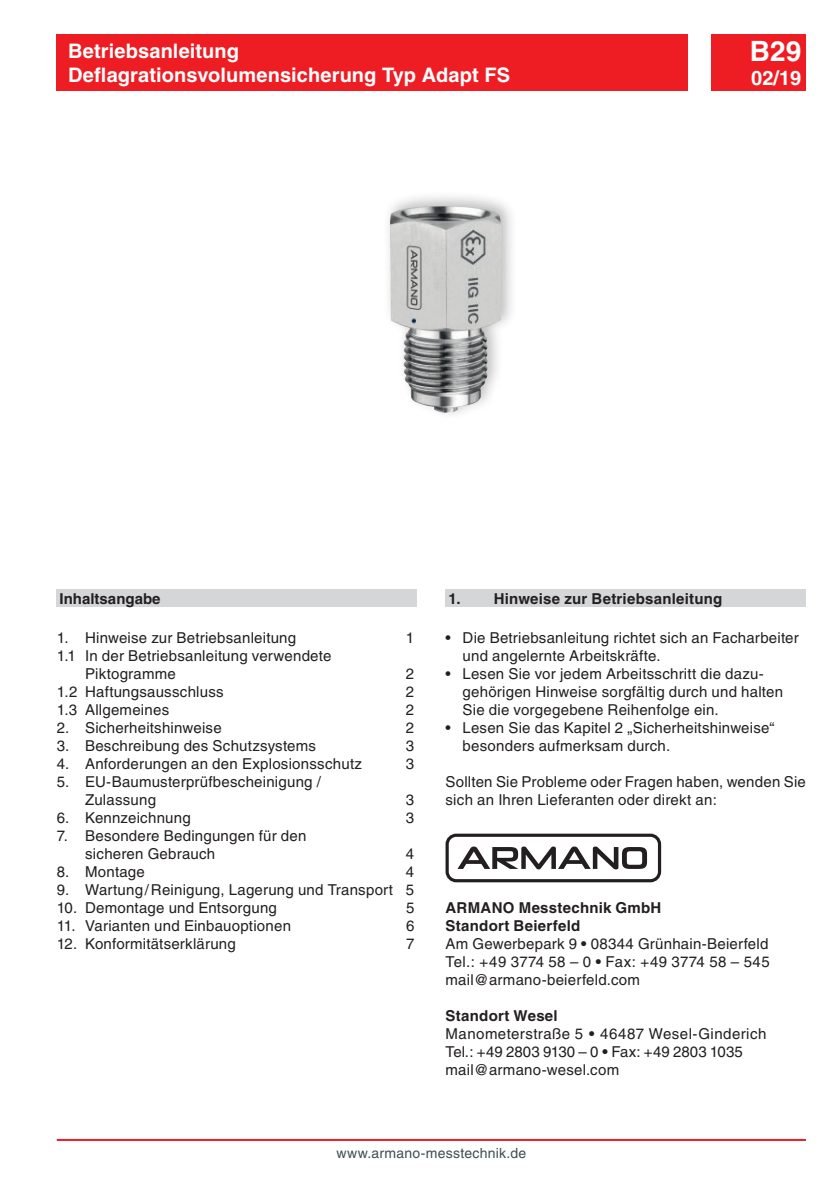
<style>
.page{position:relative;width:840px;height:1191px;background:#fff}
.page>*{position:absolute;margin:0;border:0;box-sizing:border-box;transform-origin:0 0}
.t1{font:700 28px "Helvetica";color:#fff}
.t2{font:700 20px/24px "Helvetica";letter-spacing:.005em;color:#fff}
.t3{font:15px/18px "Helvetica";letter-spacing:.015em;color:#231f20}
.t4{font:700 15px "Helvetica";letter-spacing:.015em;color:#231f20}
.t5{font:14px "Helvetica";letter-spacing:.02em;color:#3d4f51}
.s1{font-weight:700}
</style>
<div class="page">
<div style="left:57px;top:34px;width:630px;height:57px;background:#ee1d23"></div>
<div style="left:711px;top:34px;width:94px;height:57px;background:#ee1d23"></div>
<hr style="left:57px;top:1139px;width:748px;height:2px;background:#ee1d23">
<div style="left:445px;top:590px;width:360px;height:17px;background:#d5d6d8"></div>
<div style="left:445px;top:833px;width:215px;height:49px;border:3px solid #231f20;border-radius:9px"></div>
<svg style="left:457px;top:846px;width:189px;height:23px"></svg>
<div style="left:57px;top:590px;width:360px;height:17px;background:#d5d6d8"></div>
<div style="left:381px;top:190px;width:136px;height:231px;background:#231f20;opacity:.3"></div>
<img style="left:389px;top:206px;width:112px;height:207px">
<h2 class="t2" style="left:68px;top:39px;width:443px">Betriebsanleitung<br>Deflagrationsvolumensicherung Typ Adapt FS</h2>
<h1 class="t1" style="left:749px;top:34px;width:53px">B29</h1>
<h2 class="t2" style="left:750px;top:66px;width:52px">02/19</h2>
<p class="t4" style="left:60px;top:590px;width:102px">Inhaltsangabe</p>
<p class="t3" style="left:57px;top:628px;width:241px">1. Hinweise zur Betriebsanleitung</p>
<p class="t3" style="left:405px;top:628px;width:10px">1</p>
<p class="t3" style="left:85px;top:646px;width:248px;text-indent:-28px">1.1 In der Betriebsanleitung verwendete<br>Piktogramme</p>
<p class="t3" style="left:405px;top:664px;width:10px">2</p>
<p class="t3" style="left:57px;top:682px;width:168px">1.2 Haftungsausschluss</p>
<p class="t3" style="left:405px;top:682px;width:10px">2</p>
<p class="t3" style="left:57px;top:700px;width:114px">1.3 Allgemeines</p>
<p class="t3" style="left:405px;top:700px;width:10px">2</p>
<p class="t3" style="left:57px;top:718px;width:166px">2. Sicherheitshinweise</p>
<p class="t3" style="left:405px;top:718px;width:10px">2</p>
<p class="t3" style="left:57px;top:736px;width:261px">3. Beschreibung des Schutzsystems</p>
<p class="t3" style="left:405px;top:736px;width:10px">3</p>
<p class="t3" style="left:57px;top:754px;width:307px">4. Anforderungen an den Explosionsschutz</p>
<p class="t3" style="left:405px;top:754px;width:10px">3</p>
<p class="t3" style="left:85px;top:772px;width:237px;text-indent:-28px">5. EU-Baumusterprüfbescheinigung /<br>Zulassung</p>
<p class="t3" style="left:405px;top:790px;width:10px">3</p>
<p class="t3" style="left:57px;top:808px;width:135px">6. Kennzeichnung</p>
<p class="t3" style="left:406px;top:808px;width:10px">3</p>
<p class="t3" style="left:85px;top:826px;width:223px;text-indent:-28px">7. Besondere Bedingungen für den sicheren Gebrauch</p>
<p class="t3" style="left:406px;top:844px;width:10px">4</p>
<p class="t3" style="left:57px;top:862px;width:90px">8. Montage</p>
<p class="t3" style="left:406px;top:862px;width:10px">4</p>
<p class="t3" style="left:57px;top:880px;width:359px">9. Wartung/Reinigung, Lagerung und Transport 5</p>
<p class="t3" style="left:57px;top:898px;width:221px">10. Demontage und Entsorgung</p>
<p class="t3" style="left:406px;top:898px;width:10px">5</p>
<p class="t3" style="left:57px;top:916px;width:236px">11. Varianten und Einbauoptionen</p>
<p class="t3" style="left:406px;top:916px;width:10px">6</p>
<p class="t3" style="left:57px;top:934px;width:180px">12. Konformitätserklärung</p>
<p class="t3" style="left:406px;top:934px;width:10px">7</p>
<p class="t4" style="left:448px;top:590px;width:275px">1. Hinweise zur Betriebsanleitung</p>
<p class="t3" style="left:462px;top:629px;width:337px;text-indent:-17px">• Die Betriebsanleitung richtet sich an Facharbeiter und angelernte Arbeitskräfte.</p>
<p class="t3" style="left:462px;top:665px;width:322px;text-indent:-17px">• Lesen Sie vor jedem Arbeitsschritt die dazu&shy;gehörigen Hinweise sorgfältig durch und halten<br>Sie die vorgegebene Reihenfolge ein.</p>
<p class="t3" style="left:462px;top:719px;width:313px;text-indent:-17px">• Lesen Sie das Kapitel 2 „Sicherheitshinweise“ besonders aufmerksam durch.</p>
<p class="t3" style="left:445px;top:773px;width:361px">Sollten Sie Probleme oder Fragen haben, wenden Sie sich an Ihren Lieferanten oder direkt an:</p>
<p class="t3" style="left:445px;top:899px;width:325px"><span class="s1">ARMANO Messtechnik GmbH<br>Standort Beierfeld<br></span>Am Gewerbepark 9 <span class="s1">•</span> 08344 Grünhain-Beierfeld<br>Tel.: +49 3774 58 – 0 <span class="s1">•</span> Fax: +49 3774 58 – 545 mail@armano-beierfeld.com</p>
<p class="t3" style="left:445px;top:1007px;width:322px"><span class="s1">Standort Wesel<br></span>Manometerstraße 5 <span class="s1">•</span> 46487 Wesel-Ginderich<br>Tel.: +49 2803 9130 – 0 <span class="s1">•</span> Fax: +49 2803 1035 mail@armano-wesel.com</p>
<p class="t5" style="left:336px;top:1144px;width:191px">www.armano-messtechnik.de</p>
</div>
